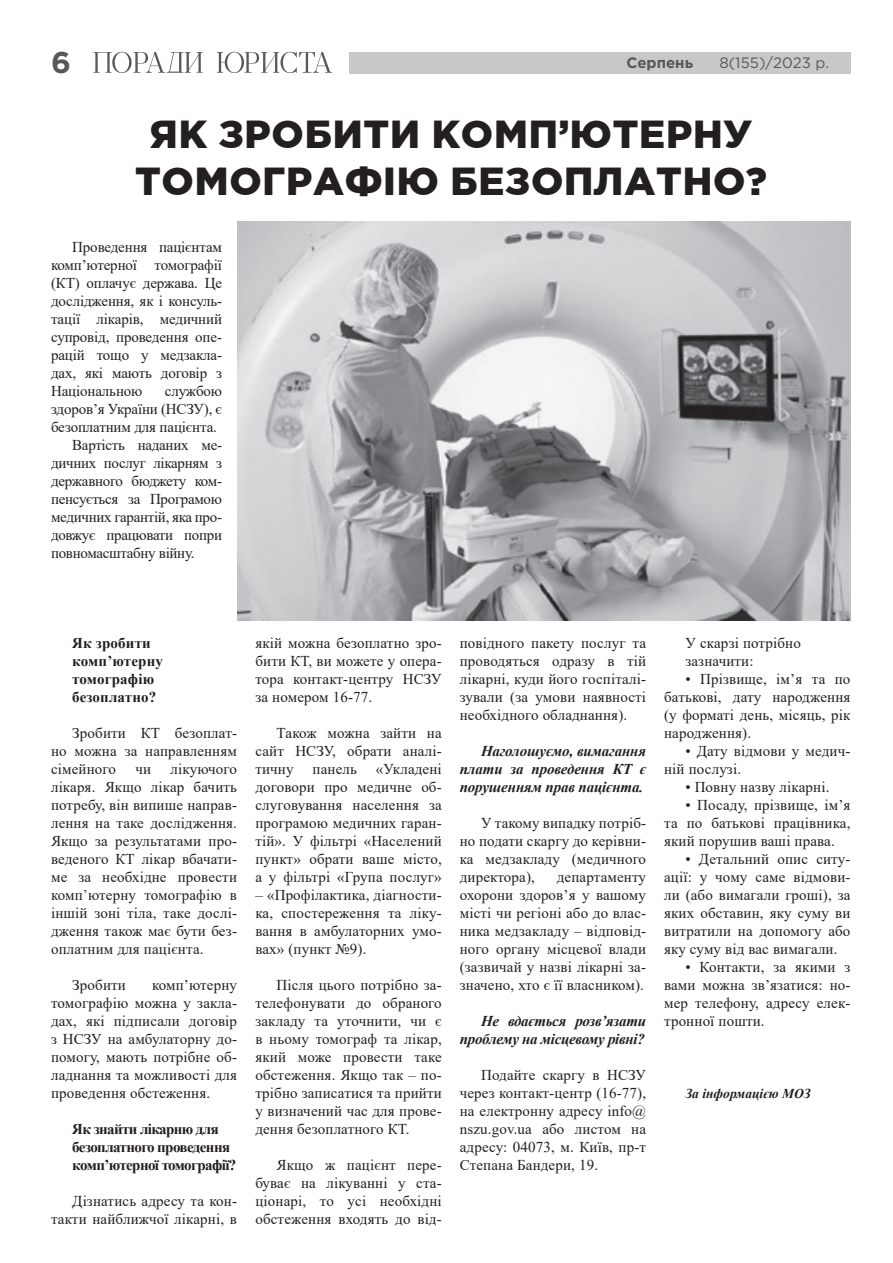
<style>
.page{position:relative;width:893px;height:1263px;background:#fff}
.page>*{position:absolute;margin:0;border:0;box-sizing:border-box;transform-origin:0 0}
.t1{font:900 39px/46.8px "Gotham Pro";letter-spacing:.02em;color:#231f20;text-align:center}
.t2{font:700 30px "Gotham Pro";color:#57585a}
.t3{font:15px/18px "Times New Roman";letter-spacing:.01em;color:#231f20;text-align:justify}
.t4{font:15px "Times New Roman";letter-spacing:-.02em;color:#231f20}
.t5{font:italic 700 15px/18px "Times New Roman";letter-spacing:-.02em;color:#231f20;text-align:justify}
.t6{font:700 15px/18px "Times New Roman";letter-spacing:-.04em;color:#231f20}
.t7{font:15px "Times New Roman";letter-spacing:-.01em;color:#231f20}
.t8{font:700 15px/18px "Times New Roman";letter-spacing:.01em;color:#231f20}
.t9{font:15px "Gotham Pro";color:#57585a}
.t10{font:700 15px "Gotham Pro";color:#57585a}
.t11{font:italic 700 13.5px "Times New Roman";color:#231f20}
</style>
<div class="page">
<div style="left:349px;top:52px;width:501px;height:21px;background:#c7c8ca"></div>
<svg style="left:217px;top:52px;width:115px;height:21px"></svg>
<svg style="left:93px;top:52px;width:110px;height:21px"></svg>
<img style="left:237px;top:221px;width:613px;height:399px">
<h2 class="t2" style="left:51px;top:45px;width:21px">6</h2>
<p class="t10" style="left:626px;top:54px;width:68px">Серпень</p>
<p class="t9" style="left:719px;top:55px;width:111px">8(155)/2023 р.</p>
<h1 class="t1" style="left:135px;top:110px;width:633px">ЯК ЗРОБИТИ КОМП’ЮТЕРНУ<br>ТОМОГРАФІЮ БЕЗОПЛАТНО?</h1>
<p class="t3" style="left:51px;top:238px;width:173px;text-indent:21px">Проведення пацієнтам комп’ютерної томографії (КТ) оплачує держава. Це дослідження, як і консуль&shy;тації лікарів, медичний супровід, проведення опе&shy;рацій тощо у медзакла&shy;дах, які мають договір з Національною</p>
<p class="t7" style="left:165px;top:380px;width:59px">службою</p>
<p class="t7" style="left:51px;top:398px;width:172px">здоров’я України (НСЗУ), є</p>
<p class="t7" style="left:51px;top:416px;width:167px">безоплатним для пацієнта.</p>
<p class="t4" style="left:72px;top:434px;width:151px">Вартість наданих ме-</p>
<p class="t4" style="left:51px;top:452px;width:173px">дичних послуг лікарням з</p>
<p class="t4" style="left:51px;top:470px;width:173px">державного бюджету ком-</p>
<p class="t4" style="left:51px;top:488px;width:172px">пенсується за Програмою</p>
<p class="t4" style="left:51px;top:506px;width:172px">медичних гарантій, яка про-</p>
<p class="t4" style="left:51px;top:524px;width:172px">довжує працювати попри</p>
<p class="t4" style="left:51px;top:542px;width:145px">повномасштабну війну.</p>
<p class="t8" style="left:72px;top:634px;width:92px">Як зробити комп’ютерну томографію безоплатно?</p>
<p class="t3" style="left:51px;top:724px;width:188px;text-indent:21px">Зробити КТ безоплат&shy;но можна за направленням сімейного</p>
<p class="t3" style="left:51px;top:760px;width:188px;text-indent:120px">лікуючого лікаря. Якщо лікар бачить потребу, він випише направ&shy;лення на таке дослідження.<br>Якщо за результатами про&shy;веденого КТ лікар вбачати&shy;ме за необхідне провести компʼютерну томографію в іншій зоні тіла, таке дослі&shy;дження також має бути без&shy;оплатним для пацієнта.</p>
<p class="t3" style="left:72px;top:976px;width:55px">Зробити</p>
<p class="t3" style="left:135px;top:760px;width:17px">чи</p>
<p class="t3" style="left:51px;top:976px;width:188px;text-indent:101px">комп’ютерну томографію можна у закла&shy;дах, які підписали договір з НСЗУ на амбулаторну до&shy;помогу, мають потрібне об&shy;ладнання та можливості для проведення обстеження.</p>
<p class="t6" style="left:72px;top:1120px;width:166px">Як знайти лікарню для безоплатного проведення комп’ютерної томографії?</p>
<p class="t3" style="left:51px;top:1192px;width:187px;text-align:right">Дізнатись адресу та кон&shy;такти найближчої лікарні, в</p>
<p class="t3" style="left:255px;top:634px;width:188px">якій можна безоплатно зро&shy;бити КТ, ви можете у опера&shy;тора контакт-центру НСЗУ за номером 16-77.</p>
<p class="t3" style="left:255px;top:724px;width:188px;text-indent:21px">Також можна зайти на сайт НСЗУ, обрати аналі&shy;тичну</p>
<p class="t3" style="left:255px;top:760px;width:188px;text-indent:120px">«Укладені договори про медичне об&shy;слуговування населення за програмою медичних гаран&shy;тій». У фільтрі «Населений пункт» обрати ваше місто, а у фільтрі «Група послуг»</p>
<p class="t3" style="left:255px;top:886px;width:188px">– «Профілактика, діагности&shy;ка, спостереження та ліку&shy;вання в амбулаторних умо&shy;вах» (пункт №9).</p>
<p class="t3" style="left:255px;top:976px;width:188px;text-indent:21px">Після цього потрібно за&shy;телефонувати до обраного закладу та уточнити, чи є в ньому томограф та лікар, який може провести таке обстеження. Якщо так – по&shy;трібно записатися та прийти у визначений час для прове&shy;дення безоплатного КТ.</p>
<p class="t3" style="left:255px;top:1156px;width:188px;text-indent:21px">Якщо ж пацієнт пере&shy;буває на лікуванні у ста&shy;ціонарі, то усі необхідні обстеження входять до від-</p>
<p class="t3" style="left:312px;top:760px;width:46px">панель</p>
<p class="t3" style="left:460px;top:634px;width:188px">повідного пакету послуг та проводяться одразу в тій лікарні, куди його госпіталі&shy;зували (за умови наявності необхідного обладнання).</p>
<p class="t5" style="left:460px;top:742px;width:188px;text-indent:21px">Наголошуємо, вимагання плати за проведення КТ є порушенням прав пацієнта.</p>
<p class="t3" style="left:460px;top:814px;width:188px;text-indent:21px">У такому випадку потріб&shy;но подати скаргу до керівни&shy;ка медзакладу (медичного директора),</p>
<p class="t3" style="left:460px;top:868px;width:188px;text-indent:97px">департаменту охорони здоров’я у вашому місті чи регіоні або до влас&shy;ника медзакладу – відповід&shy;ного органу місцевої влади (зазвичай у назві лікарні за&shy;значено, хто є її власником).</p>
<p class="t5" style="left:460px;top:1012px;width:188px;text-align:right">Не вдається розв’язати проблему на місцевому рівні?</p>
<p class="t3" style="left:460px;top:1066px;width:188px;text-indent:21px">Подайте скаргу в НСЗУ через контакт-центр (16-77), на електронну адресу info@ nszu.gov.ua або листом на адресу: 04073, м. Київ, пр-т Степана Бандери, 19.</p>
<p class="t3" style="left:685px;top:634px;width:117px">У скарзі потрібно зазначити:</p>
<p class="t3" style="left:664px;top:670px;width:188px;text-indent:21px">• Прізвище, ім’я та по батькові, дату народження (у форматі день, місяць, рік народження).</p>
<p class="t3" style="left:664px;top:742px;width:188px;text-indent:21px">• Дату відмови у медич&shy;ній послузі.</p>
<p class="t3" style="left:685px;top:778px;width:146px">• Повну назву лікарні.</p>
<p class="t3" style="left:664px;top:796px;width:188px;text-indent:21px">• Посаду, прізвище, ім’я та по батькові працівника, який порушив ваші права.</p>
<p class="t3" style="left:664px;top:850px;width:188px;text-indent:21px">• Детальний опис ситу&shy;ації: у чому саме відмови&shy;ли (або вимагали гроші), за яких обставин, яку суму ви витратили на допомогу або яку суму від вас вимагали.</p>
<p class="t3" style="left:664px;top:958px;width:188px;text-indent:21px">• Контакти, за якими з вами можна зв’язатися: но&shy;мер телефону, адресу елек&shy;тронної пошти.</p>
<p class="t11" style="left:685px;top:1084px;width:127px">За інформацією МОЗ</p>
</div>
